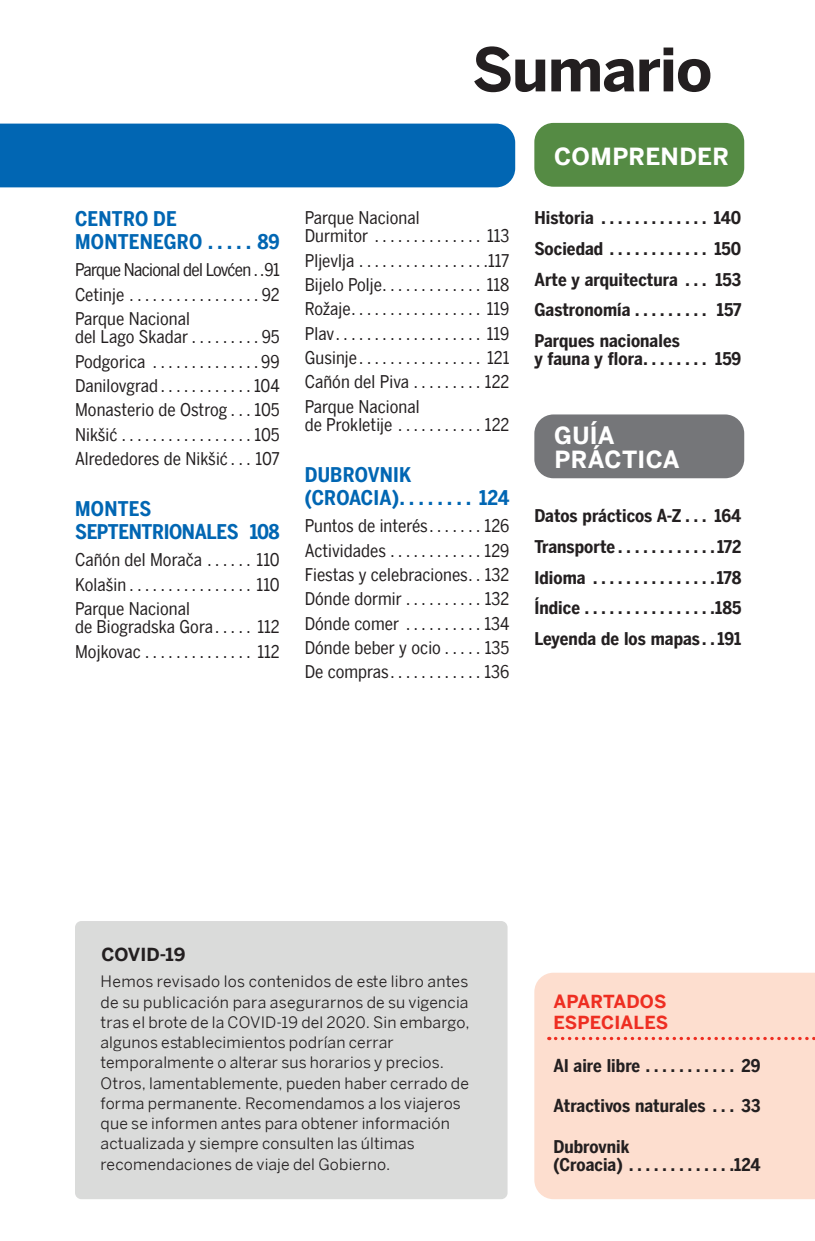
<style>
.page{position:relative;width:815px;height:1241px;background:#fff}
.page>*{position:absolute;margin:0;border:0;box-sizing:border-box;transform-origin:0 0}
.t1{font:700 59.62px "LP Benton Sans";letter-spacing:-.02em;color:#231f20}
.t2{font:700 23.62px/24.8px "LP Benton Sans";letter-spacing:.01em;color:#fff}
.Contents_-_OTR_-_H1{font:700 20.25px/22.5px "LP Benton Sans Cond";letter-spacing:.005em;color:#0166b3}
.Contents_-_OTR_-_H1-2{font:700 20.25px/22.5px "LP Benton Sans Cond";letter-spacing:-.02em;color:#0166b3}
.Box_Heading_1{font:700 18px/20.2px "LP Benton Sans";letter-spacing:.01em;color:#ee2e22}
.Contents_Heading_1{font:700 18px "LP Benton Sans";letter-spacing:-.005em;color:#231f20}
.Contents_-_OTR_-_H3{font:17.55px/18px "LP Benton Sans Cond";letter-spacing:.005em;color:#231f20}
.Contents{font:700 17.55px/18px "LP Benton Sans Cond";letter-spacing:.005em;color:#231f20}
.Contents_-_OTR_-_H3-2{font:17.55px "LP Benton Sans Cond";letter-spacing:-.035em;color:#231f20}
.Box_Flush_Left{font:15.75px/20.2px "LP Benton Sans";letter-spacing:.01em;color:#231f20}
</style>
<div class="page">
<div style="left:534px;top:123px;width:210px;height:64px;background:#558b44;border-radius:19px"></div>
<div style="left:0;top:124px;width:515px;height:63px;background:#0166b3"></div>
<div style="left:75px;top:921px;width:432px;height:278px;background:#dadbda;border-radius:6px"></div>
<div style="left:534px;top:972px;width:281px;height:227px;background:#fddecf"></div>
<svg style="left:549px;top:1037px;width:266px;height:3px"></svg>
<div style="left:534px;top:414px;width:210px;height:64px;background:#757679;border-radius:19px"></div>
<p class="t1" style="left:472px;top:27px;width:242px">Sumario</p>
<p class="Contents_-_OTR_-_H1" style="left:75px;top:207px;width:206px">CENTRO DE<br>MONTENEGRO . . . . . 89</p>
<p class="Contents_-_OTR_-_H3-2" style="left:75px;top:259px;width:206px">Parque Nacional del Lovćen . 91</p>
<p class="Contents_-_OTR_-_H3" style="left:75px;top:285px;width:206px">Cetinje . . . . . . . . . . . . . . . . . 92</p>
<p class="Contents_-_OTR_-_H3" style="left:75px;top:310px;width:206px">Parque Nacional<br>del Lago Skadar . . . . . . . . 95</p>
<p class="Contents_-_OTR_-_H3" style="left:75px;top:352px;width:206px">Podgorica . . . . . . . . . . . . . 99</p>
<p class="Contents_-_OTR_-_H3" style="left:75px;top:376px;width:206px">Danilovgrad . . . . . . . . . . . 104</p>
<p class="Contents_-_OTR_-_H3" style="left:75px;top:401px;width:206px">Monasterio de Ostrog . . . 105</p>
<p class="Contents_-_OTR_-_H3" style="left:75px;top:425px;width:206px">Nikšić . . . . . . . . . . . . . . . . . 105</p>
<p class="Contents_-_OTR_-_H3" style="left:75px;top:450px;width:206px">Alrededores de Nikšić . . . 107</p>
<p class="Contents_-_OTR_-_H1-2" style="left:75px;top:497px;width:206px">MONTES<br>SEPTENTRIONALES 108</p>
<p class="Contents_-_OTR_-_H3" style="left:75px;top:551px;width:206px">Cañón del Morača . . . . . . 110</p>
<p class="Contents_-_OTR_-_H3" style="left:75px;top:575px;width:206px">Kolašin . . . . . . . . . . . . . . . . 110</p>
<p class="Contents_-_OTR_-_H3" style="left:75px;top:600px;width:206px">Parque Nacional<br>de Biogradska Gora . . . . . 112</p>
<p class="Contents_-_OTR_-_H3" style="left:75px;top:642px;width:206px">Mojkovac . . . . . . . . . . . . . . 112</p>
<p class="Contents_-_OTR_-_H3" style="left:305px;top:209px;width:206px">Parque Nacional<br>Durmitor . . . . . . . . . . . . . . 113</p>
<p class="Contents_-_OTR_-_H3" style="left:305px;top:251px;width:206px">Pljevlja . . . . . . . . . . . . . . . . 117</p>
<p class="Contents_-_OTR_-_H3" style="left:305px;top:275px;width:206px">Bijelo Polje . . . . . . . . . . . . . 118</p>
<p class="Contents_-_OTR_-_H3" style="left:305px;top:300px;width:206px">Rožaje . . . . . . . . . . . . . . . . . 119</p>
<p class="Contents_-_OTR_-_H3" style="left:305px;top:324px;width:206px">Plav . . . . . . . . . . . . . . . . . . . 119</p>
<p class="Contents_-_OTR_-_H3" style="left:305px;top:349px;width:206px">Gusinje . . . . . . . . . . . . . . . . 121</p>
<p class="Contents_-_OTR_-_H3" style="left:305px;top:373px;width:206px">Cañón del Piva . . . . . . . . . 122</p>
<p class="Contents_-_OTR_-_H3" style="left:305px;top:397px;width:206px">Parque Nacional<br>de Prokletije . . . . . . . . . . . 122</p>
<p class="Contents_-_OTR_-_H1" style="left:305px;top:463px;width:206px">DUBROVNIK (CROACIA) . . . . . . . . 124</p>
<p class="Contents_-_OTR_-_H3" style="left:305px;top:517px;width:206px">Puntos de interés . . . . . . . 126</p>
<p class="Contents_-_OTR_-_H3" style="left:305px;top:541px;width:206px">Actividades . . . . . . . . . . . . 129</p>
<p class="Contents_-_OTR_-_H3" style="left:305px;top:565px;width:206px">Fiestas y celebraciones . . 132</p>
<p class="Contents_-_OTR_-_H3" style="left:305px;top:590px;width:206px">Dónde dormir . . . . . . . . . . 132</p>
<p class="Contents_-_OTR_-_H3" style="left:305px;top:614px;width:206px">Dónde comer . . . . . . . . . . 134</p>
<p class="Contents_-_OTR_-_H3" style="left:305px;top:638px;width:206px">Dónde beber y ocio . . . . . 135</p>
<p class="Contents_-_OTR_-_H3" style="left:305px;top:663px;width:206px">De compras . . . . . . . . . . . . 136</p>
<p class="t2" style="left:554px;top:144px;width:177px">COMPRENDER</p>
<p class="Contents" style="left:534px;top:208px;width:209px">Historia . . . . . . . . . . . . . 140</p>
<p class="Contents" style="left:534px;top:239px;width:208px">Sociedad . . . . . . . . . . . . 150</p>
<p class="Contents" style="left:534px;top:270px;width:208px">Arte y arquitectura . . . 153</p>
<p class="Contents" style="left:534px;top:301px;width:209px">Gastronomía . . . . . . . . . 157</p>
<p class="Contents" style="left:534px;top:331px;width:209px">Parques nacionales<br>y fauna y flora . . . . . . . . 159</p>
<p class="t2" style="left:554px;top:422px;width:127px">GUÍA<br>PRÁCTICA</p>
<p class="Contents" style="left:534px;top:506px;width:209px">Datos prácticos A-Z . . . 164</p>
<p class="Contents" style="left:534px;top:537px;width:209px">Transporte . . . . . . . . . . . 172</p>
<p class="Contents" style="left:534px;top:568px;width:209px">Idioma . . . . . . . . . . . . . . 178</p>
<p class="Contents" style="left:534px;top:599px;width:209px">Índice . . . . . . . . . . . . . . . 185</p>
<p class="Contents" style="left:534px;top:629px;width:209px">Leyenda de los mapas . 191</p>
<p class="Contents_Heading_1" style="left:102px;top:941px;width:85px">COVID-19</p>
<p class="Box_Flush_Left" style="left:101px;top:971px;width:371px">Hemos revisado los contenidos de este libro antes de su publicación para asegurarnos de su vigencia tras el brote de la COVID-19 del 2020. Sin embargo, algunos establecimientos podrían cerrar temporalmente o alterar sus horarios y precios.<br>Otros, lamentablemente, pueden haber cerrado de forma permanente. Recomendamos a los viajeros que se informen antes para obtener información actualizada y siempre consulten las últimas recomendaciones de viaje del Gobierno.</p>
<p class="Box_Heading_1" style="left:553px;top:991px;width:116px">APARTADOS<br>ESPECIALES</p>
<p class="Contents" style="left:553px;top:1056px;width:209px">Al aire libre . . . . . . . . . . . 29</p>
<p class="Contents" style="left:553px;top:1096px;width:208px">Atractivos naturales . . . 33</p>
<p class="Contents" style="left:553px;top:1137px;width:208px">Dubrovnik<br>(Croacia) . . . . . . . . . . . . 124</p>
</div>
